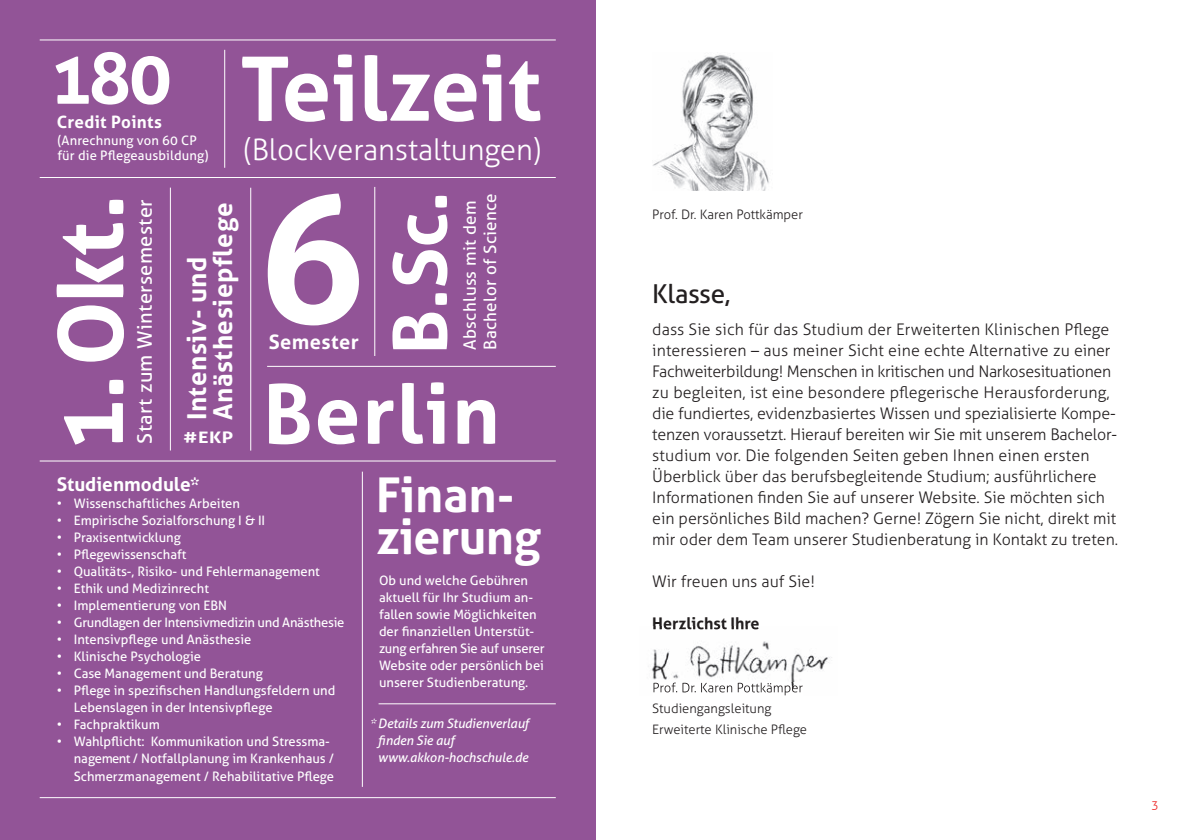
<style>
.page{position:relative;width:1191px;height:840px;background:#fff}
.page>*{position:absolute;margin:0;border:0;box-sizing:border-box;transform-origin:0 0}
.t1{font:700 178.8px "Aller";color:#fff}
.t2{font:700 90px "Aller";color:#fff}
.t3{font:700 89px "Aller";color:#fff}
.t4{font:700 82px "Aller";letter-spacing:.02em;color:#fff}
.t5{font:700 74px "Aller";color:#fff}
.t6{font:700 72px "Aller";color:#fff}
.t7{font:700 48px/42px "Aller";letter-spacing:-.01em;color:#fff}
.t8{font:300 29.6px "Aller";letter-spacing:-.005em;color:#fff}
.t9{font:700 26px/26px "Aller";letter-spacing:.02em;color:#fff}
.t10{font:26px "Aller";letter-spacing:-.01em;color:#231f20}
.t11{font:20px "Aller";letter-spacing:.02em;color:#fff}
.t12{font:700 20px "Aller";letter-spacing:.02em;color:#fff}
.t13{font:700 19px "Aller";color:#fff}
.t14{font:17px/20.4px "Aller";letter-spacing:.02em;color:#fff}
.t15{font:700 17px "Aller";letter-spacing:.02em;color:#fff}
.t16{font:300 16px/21px "Aller";color:#231f20}
.t17{font:700 16px "Aller";color:#231f20}
.t18{font:700 15.8px "Aller";color:#fff;scale:1.25 1}
.t19{font:13px/17px "Aller";color:#fff}
.t20{font:300 13px/21px "Aller";color:#231f20}
.t21{font:italic 13px/17px "Aller";letter-spacing:-.01em;color:#fff}
.t22{font:13px "Aller";letter-spacing:-.02em;color:#fff}
.t23{font:300 12px "Aller";color:#ec2423}
</style>
<div class="page">
<div style="left:0;top:0;width:595px;height:839px;background:#925497"></div>
<img style="left:652px;top:55px;width:117px;height:135px">
<hr style="left:40px;top:177px;width:516px;height:1px;background:#fff">
<hr style="left:40px;top:40px;width:516px;height:1px;background:#fff">
<hr style="left:40px;top:460px;width:516px;height:1px;background:#fff">
<hr style="left:374px;top:187px;width:1px;height:169px;background:#fff">
<hr style="left:267px;top:366px;width:289px;height:1px;background:#fff">
<hr style="left:170px;top:187px;width:1px;height:263px;background:#fff">
<hr style="left:224px;top:50px;width:1px;height:118px;background:#fff">
<hr style="left:250px;top:188px;width:1px;height:262px;background:#fff">
<hr style="left:378px;top:703px;width:178px;height:1px;background:#fff">
<hr style="left:362px;top:471px;width:1px;height:315px;background:#fff">
<hr style="left:40px;top:796px;width:516px;height:1px;background:#fff">
<img style="left:651px;top:629px;width:181px;height:58px">
<img style="left:653px;top:626px;width:106px;height:3px">
<img style="left:653px;top:682px;width:149px;height:13px">
<h3 class="t6" style="left:49px;top:34px;width:124px">180</h3>
<h3 class="t15" style="left:57px;top:111px;width:107px">Credit Points</h3>
<p class="t19" style="left:57px;top:133px;width:153px;line-height:14.8px">(Anrechnung von 60 CP für die Pflegeausbildung)</p>
<h3 class="t11" style="left:133px;top:443px;width:246px;rotate:-90deg">Start zum Wintersemester</h3>
<h3 class="t3" style="left:240px;top:34px;width:303px">Teilzeit</h3>
<h3 class="t8" style="left:243px;top:132px;width:299px">(Blockveranstaltungen)</h3>
<h1 class="t1" style="left:257px;top:149px;width:109px">6</h1>
<h3 class="t9" style="left:184px;top:420px;width:219px;rotate:-90deg">Intensiv- und<br>Anästhesiepflege</h3>
<h3 class="t5" style="left:374px;top:354px;width:165px;rotate:-90deg">B.Sc.</h3>
<h3 class="t14" style="left:459px;top:349px;width:158px;rotate:-90deg">Abschluss mit dem<br>Bachelor of Science</h3>
<h2 class="t2" style="left:35px;top:452px;width:260px;rotate:-90deg">1. Okt.</h2>
<h3 class="t12" style="left:269px;top:329px;width:91px">Semester</h3>
<h3 class="t4" style="left:263px;top:363px;width:238px">Berlin</h3>
<p class="t18" style="left:183px;top:427px;width:42px">#EKP</p>
<h3 class="t13" style="left:57px;top:472px;width:144px">Studienmodule*</h3>
<p class="t19" style="left:57px;top:494px;width:185px">• Wissenschaftliches Arbeiten</p>
<p class="t19" style="left:57px;top:511px;width:210px">• Empirische Sozialforschung I &amp; II</p>
<p class="t19" style="left:57px;top:528px;width:126px">• Praxisentwicklung</p>
<p class="t19" style="left:57px;top:545px;width:131px">• Pflegewissenschaft</p>
<p class="t19" style="left:57px;top:562px;width:265px">• Qualitäts-, Risiko- und Fehlermanagement</p>
<p class="t19" style="left:57px;top:579px;width:154px">• Ethik und Medizinrecht</p>
<p class="t19" style="left:57px;top:596px;width:172px">• Implementierung von EBN</p>
<p class="t22" style="left:57px;top:614px;width:289px">• Grundlagen der Intensivmedizin und Anästhesie</p>
<p class="t19" style="left:57px;top:630px;width:196px">• Intensivpflege und Anästhesie</p>
<p class="t19" style="left:57px;top:647px;width:146px">• Klinische Psychologie</p>
<p class="t19" style="left:57px;top:664px;width:208px">• Case Management und Beratung</p>
<p class="t19" style="left:74px;top:681px;width:263px;text-indent:-17px">• Pflege in spezifischen Handlungsfeldern und<br>Lebenslagen in der Intensivpflege</p>
<p class="t19" style="left:57px;top:715px;width:105px">• Fachpraktikum</p>
<p class="t19" style="left:74px;top:732px;width:262px;text-indent:-17px">• Wahlpflicht: Kommunikation und Stressma&shy;nagement / Notfallplanung im Krankenhaus /<br>Schmerzmanagement / Rehabilitative Pflege</p>
<h3 class="t7" style="left:376px;top:473px;width:166px">Finan&shy;zierung</h3>
<p class="t19" style="left:379px;top:571px;width:167px">Ob und welche Gebühren aktuell für Ihr Studium an&shy;fallen sowie Möglichkeiten der finanziellen Unterstüt&shy;zung erfahren Sie auf unserer<br>Website oder persönlich bei unserer Studienberatung.</p>
<p class="t21" style="left:378px;top:714px;width:152px;text-indent:-8px">* Details zum Studienverlauf finden Sie auf www.akkon-hochschule.de</p>
<p class="t20" style="left:652px;top:204px;width:152px">Prof. Dr. Karen Pottkämper</p>
<h3 class="t10" style="left:652px;top:278px;width:80px">Klasse,</h3>
<p class="t16" style="left:652px;top:318px;width:467px">dass Sie sich für das Studium der Erweiterten Klinischen Pflege interessieren – aus meiner Sicht eine echte Alternative zu einer Fachweiterbildung! Menschen in kritischen und Narkosesituationen zu begleiten, ist eine besondere pflegerische Herausfor derung, die fundiertes, evidenzbasiertes Wissen und spezialisierte Kompe&shy;tenzen voraussetzt. Hierauf be reiten wir Sie mit unserem Bachelor&shy;studium vor. Die folgenden Seiten geben Ihnen einen ersten Überblick über das berufsbegleitende Studium; ausführlichere Informationen finden Sie auf unserer Website. Sie möchten sich ein persönliches Bild machen? Gerne! Zögern Sie nicht, direkt mit mir oder dem Team unse rer Studienberatung in Kontakt zu treten.</p>
<p class="t16" style="left:652px;top:570px;width:164px">Wir freuen uns auf Sie!</p>
<p class="t17" style="left:652px;top:613px;width:109px">Herzlichst Ihre</p>
<p class="t20" style="left:652px;top:697px;width:156px">Studiengangsleitung<br>Erweiterte Klinische Pflege</p>
<p class="t23" style="left:1151px;top:797px;width:9px">3</p>
</div>
